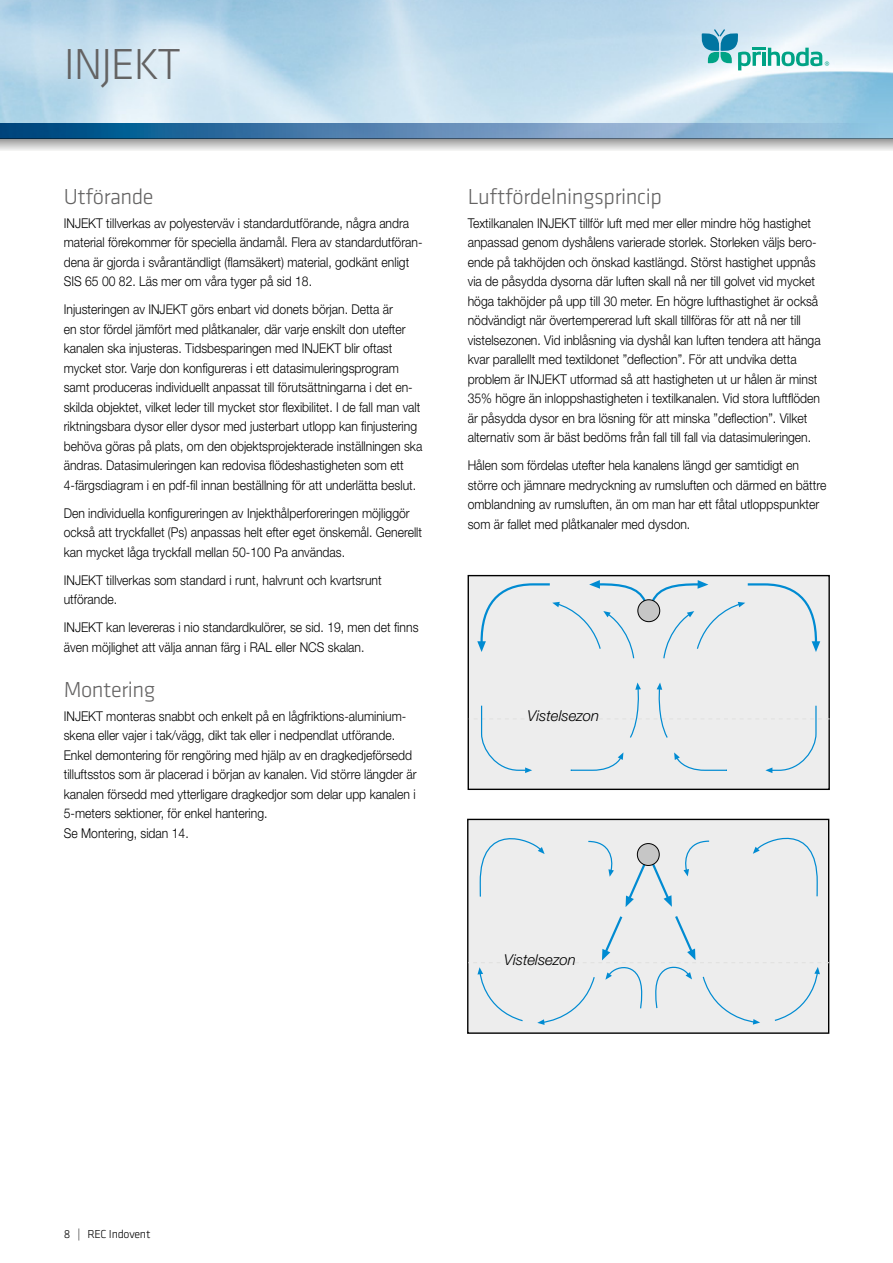
<style>
.page{position:relative;width:893px;height:1263px;background:#fff}
.page>*{position:absolute;margin:0;border:0;box-sizing:border-box;transform-origin:0 0}
.t1{font:300 45px "Klavika";letter-spacing:-.025em;color:#646363}
.t2{font:300 22.5px "Klavika";letter-spacing:-.02em;color:#646363}
.t3{font:italic 300 15px "Helvetica Neue LT Std";color:#000}
.t4{font:300 13.5px/19.5px "Helvetica Neue LT Std";color:#000;scale:.9 1}
.t5{font:300 12px "Klavika";letter-spacing:-.02em;color:#000}
</style>
<div class="page">
<svg style="left:0;top:123px;width:893px;height:15px;background:#5a8db7"></svg>
<svg style="left:0;top:138px;width:893px;height:13px;background:#bdbfc1"></svg>
<svg style="left:702px;top:29px;width:127px;height:41px"></svg>
<div style="left:468px;top:576px;width:361px;height:213px;background:#ededed"></div>
<div style="left:468px;top:575px;width:362px;height:215px;border:1px solid #000"></div>
<svg style="left:469px;top:682px;width:361px;height:91px"></svg>
<div style="left:468px;top:819px;width:361px;height:214px;background:#ededed"></div>
<div style="left:467px;top:819px;width:362px;height:215px;border:1px solid #000"></div>
<svg style="left:683px;top:840px;width:27px;height:36px"></svg>
<svg style="left:753px;top:820px;width:65px;height:77px"></svg>
<svg style="left:588px;top:840px;width:26px;height:37px"></svg>
<svg style="left:479px;top:820px;width:66px;height:77px"></svg>
<svg style="left:477px;top:580px;width:343px;height:79px"></svg>
<div style="left:638px;top:600px;width:22px;height:22px;background:#c6c6c6;border-radius:50%"></div>
<div style="left:637px;top:599px;width:23px;height:23px;border:1px solid #000;border-radius:50%"></div>
<svg style="left:626px;top:853px;width:46px;height:54px"></svg>
<div style="left:637px;top:843px;width:22px;height:22px;background:#c6c6c6;border-radius:50%"></div>
<div style="left:637px;top:843px;width:23px;height:23px;border:1px solid #000;border-radius:50%"></div>
<svg style="left:468px;top:913px;width:361px;height:112px"></svg>
<h1 class="t1" style="left:64px;top:39px;width:119px">INJEKT</h1>
<h2 class="t2" style="left:64px;top:184px;width:91px">Utförande</h2>
<p class="t4" style="left:64px;top:213px;width:400px">INJEKT tillverkas av polyesterväv i standardutförande, några andra material förekommer för speciella ändamål. Flera av standardutföran&shy;dena är gjorda i svårantändligt (flamsäkert) material, godkänt enligt SIS 65 00 82. Läs mer om våra tyger på sid 18.</p>
<p class="t4" style="left:64px;top:299px;width:400px">Injusteringen av INJEKT görs enbart vid donets början. Detta är<br>en stor fördel jämfört med plåtkanaler, där varje enskilt don utefter kanalen ska injusteras. Tidsbesparingen med INJEKT blir oftast mycket stor. Varje don konfigureras i ett datasimuleringsprogram samt produceras individuellt anpassat till förutsättningarna i det en&shy;skilda objektet, vilket leder till mycket stor flexibilitet. I de fall man valt riktningsbara dysor eller dysor med justerbart utlopp kan finjustering behöva göras på plats, om den objektsprojekterade inställningen ska ändras. Datasimuleringen kan redovisa flödeshastigheten som ett 4-färgsdiagram i en pdf-fil innan beställning för att underlätta beslut.</p>
<p class="t4" style="left:64px;top:503px;width:400px">Den individuella konfigureringen av Injekthålperforeringen möjliggör också att tryckfallet (Ps) anpassas helt efter eget önskemål. Generellt kan mycket låga tryckfall mellan 50-100 Pa användas.</p>
<p class="t4" style="left:64px;top:570px;width:355px">INJEKT tillverkas som standard i runt, halvrunt och kvartsrunt utförande.</p>
<p class="t4" style="left:64px;top:617px;width:396px">INJEKT kan levereras i nio standardkulörer, se sid. 19, men det finns även möjlighet att välja annan färg i RAL eller NCS skalan.</p>
<h2 class="t2" style="left:64px;top:677px;width:93px">Montering</h2>
<p class="t4" style="left:64px;top:706px;width:393px">INJEKT monteras snabbt och enkelt på en lågfriktions-aluminium&shy;skena eller vajer i tak/vägg, dikt tak eller i nedpendlat utförande.<br>Enkel demontering för rengöring med hjälp av en dragkedjeförsedd tilluftsstos som är placerad i början av kanalen. Vid större längder är kanalen försedd med ytterligare dragkedjor som delar upp kanalen i 5-meters sektioner, för enkel hantering.<br>Se Montering, sidan 14.</p>
<h2 class="t2" style="left:468px;top:184px;width:196px">Luftfördelningsprincip</h2>
<p class="t4" style="left:468px;top:213px;width:394px">Textilkanalen INJEKT tillför luft med mer eller mindre hög hastighet anpassad genom dyshålens varierade storlek. Storleken väljs bero&shy;ende på takhöjden och önskad kastlängd. Störst hastighet uppnås via de påsydda dysorna där luften skall nå ner till golvet vid mycket höga takhöjder på upp till 30 meter. En högre lufthastighet är också nödvändigt när övertempererad luft skall tillföras för att nå ner till vistelsezonen. Vid inblåsning via dyshål kan luften tendera att hänga kvar parallellt med textildonet ”deflection”. För att undvika detta problem är INJEKT utformad så att hastigheten ut ur hålen är minst 35% högre än inloppshastigheten i textilkanalen. Vid stora luftflöden är påsydda dysor en bra lösning för att minska ”deflection”. Vilket alternativ som är bäst bedöms från fall till fall via datasimuleringen.</p>
<p class="t4" style="left:468px;top:455px;width:400px">Hålen som fördelas utefter hela kanalens längd ger samtidigt en större och jämnare medryckning av rumsluften och därmed en bättre omblandning av rumsluften, än om man har ett fåtal utloppspunkter som är fallet med plåtkanaler med dysdon.</p>
<p class="t3" style="left:528px;top:707px;width:73px">Vistelsezon</p>
<p class="t3" style="left:504px;top:950px;width:73px">Vistelsezon</p>
<p class="t5" style="left:64px;top:1228px;width:88px">8 | REC Indovent</p>
</div>
